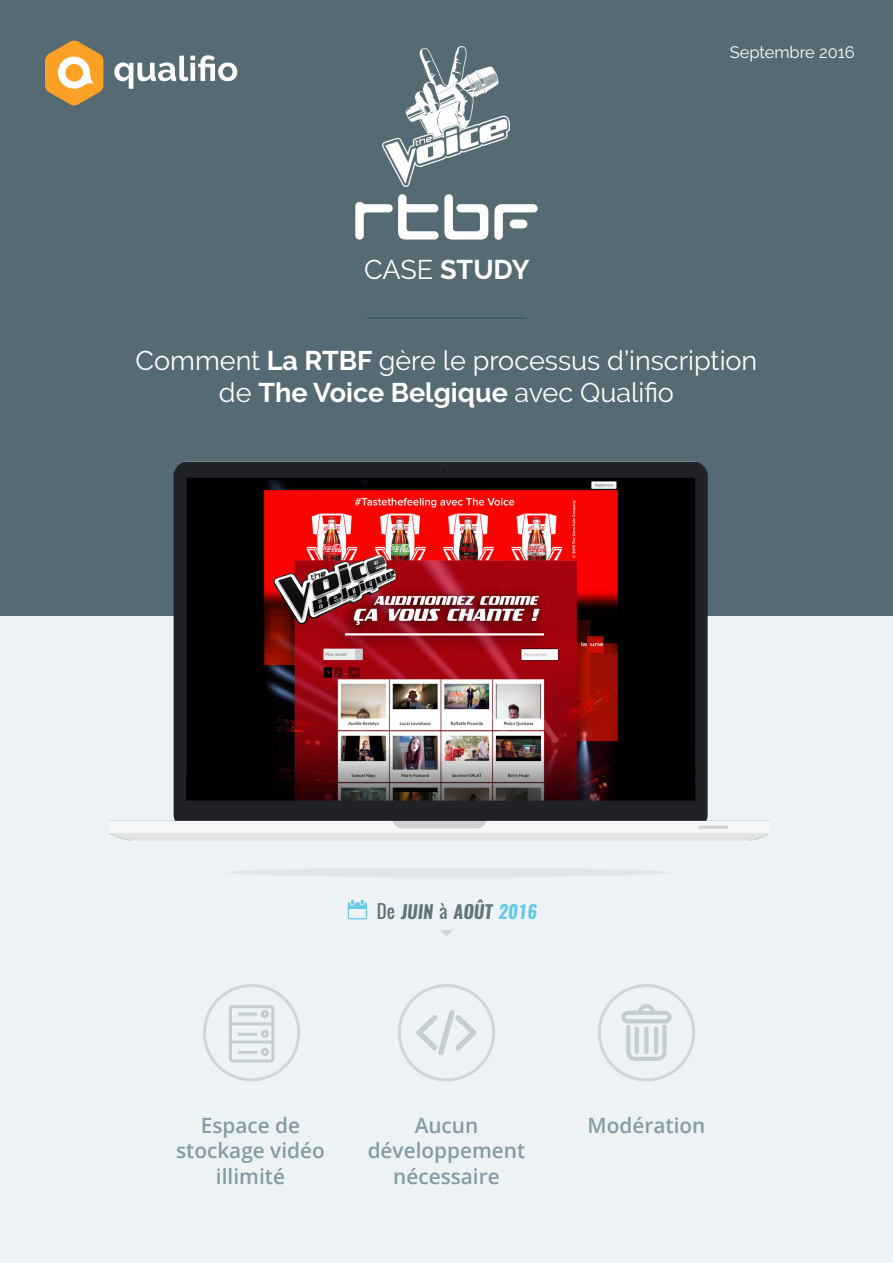
<style>
.page{position:relative;width:893px;height:1263px;background:#edf3f5}
.page>*{position:absolute;margin:0;border:0;box-sizing:border-box;transform-origin:0 0}
.t1{font:27px "Raleway";color:#fff}
.t2{font:700 27px "Raleway";color:#fff}
.t3{font:600 21px/25.2px "Open Sans";color:#849ca6;text-align:center}
.t4{font:italic 700 18.15px "Oswald";color:#61757e}
.t5{font:16.5px "Raleway";color:#fff}
.s1{font-weight:400}
.s2{font-weight:700}
.s3{font-weight:400;font-style:normal}
.s4{color:#65c9e7}
</style>
<div class="page">
<div style="left:203px;top:984px;width:97px;height:97px;border:3px solid #d1d5d8;border-radius:50%"></div>
<div style="left:398px;top:984px;width:97px;height:97px;border:3px solid #d1d5d8;border-radius:50%"></div>
<div style="left:598px;top:984px;width:97px;height:97px;border:3px solid #d1d5d8;border-radius:50%"></div>
<div style="left:0;top:0;width:893px;height:615px;background:#556a72"></div>
<svg style="left:355px;top:194px;width:133px;height:46px"></svg>
<svg style="left:494px;top:204px;width:44px;height:36px"></svg>
<div style="left:227px;top:867px;width:442px;height:10px;background:#e2e6e9;border-radius:50%"></div>
<hr style="left:367px;top:317px;width:159px;height:2px;background:#39545c">
<svg style="left:114px;top:55px;width:123px;height:34px"></svg>
<svg style="left:45px;top:40px;width:58px;height:66px"></svg>
<div style="left:65px;top:64px;width:18px;height:18px;background:#faa126;border-radius:50%"></div>
<svg style="left:348px;top:900px;width:19px;height:19px"></svg>
<svg style="left:440px;top:930px;width:13px;height:6px"></svg>
<img style="left:382px;top:46px;width:127px;height:140px">
<img style="left:106px;top:461px;width:667px;height:380px">
<svg style="left:416px;top:1010px;width:61px;height:45px"></svg>
<svg style="left:621px;top:1004px;width:51px;height:57px"></svg>
<div style="left:635px;top:1027px;width:4px;height:27px;border:1px solid #c5cdcf"></div>
<div style="left:654px;top:1027px;width:4px;height:27px;border:1px solid #c5cdcf"></div>
<div style="left:644px;top:1027px;width:4px;height:27px;border:1px solid #c5cdcf"></div>
<svg style="left:229px;top:1005px;width:46px;height:58px"></svg>
<p class="t2" style="left:364px;top:254px;width:167px"><span class="s1">CASE</span> STUDY</p>
<p class="t5" style="left:730px;top:42px;width:127px">Septembre 2016</p>
<p class="t1" style="left:136px;top:345px;width:623px">Comment <span class="s2">La RTBF</span> gère le processus d’inscription</p>
<p class="t2" style="left:219px;top:377px;width:457px"><span class="s1">de</span> The Voice Belgique <span class="s1">avec Qualifio</span></p>
<p class="t4" style="left:377px;top:898px;width:162px"><span class="s3">De</span> JUIN <span class="s3">à</span> AOÛT <span class="s4">2016</span></p>
<p class="t3" style="left:201px;top:1112px;width:101px">Espace de</p>
<p class="t3" style="left:176px;top:1138px;width:150px">stockage vidéo illimité</p>
<p class="t3" style="left:415px;top:1112px;width:65px">Aucun</p>
<p class="t3" style="left:368px;top:1138px;width:159px">développement</p>
<p class="t3" style="left:393px;top:1163px;width:108px">nécessaire</p>
<p class="t3" style="left:588px;top:1112px;width:119px">Modération</p>
</div>
